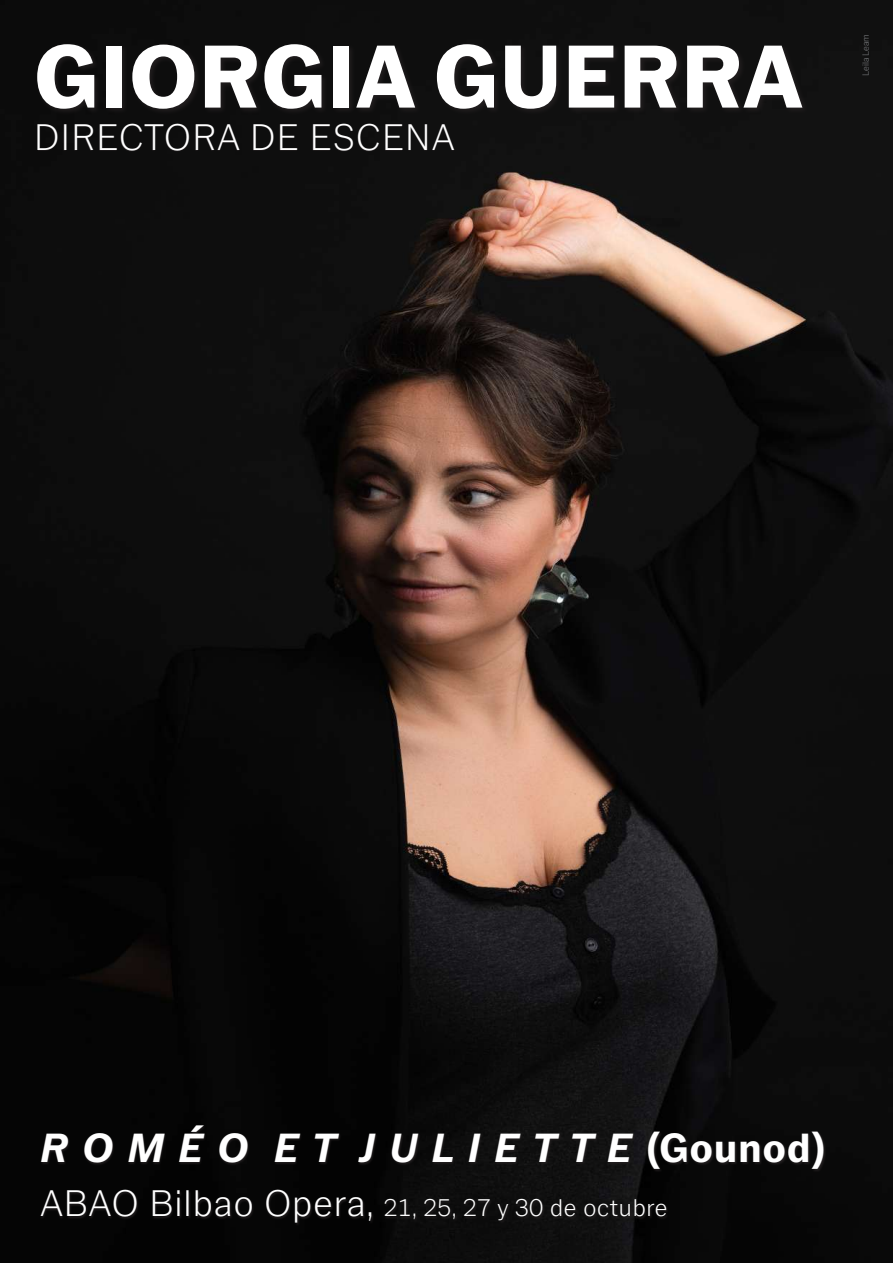
<style>
.page{position:relative;width:893px;height:1263px;background:#fff}
.page>*{position:absolute;margin:0;border:0;box-sizing:border-box;transform-origin:0 0}
.t1{font:700 expanded 88.5px "Latino Gothic";letter-spacing:.03em;color:#fff}
.t2{font:italic 700 40.5px "Latino Gothic";color:#fff}
.t3{font:36.75px "Latino Gothic";letter-spacing:.04em;color:#fff}
.t4{font:24px "Latino Gothic";letter-spacing:.03em;color:#fff}
.t5{font:9px "Latino Gothic";color:#7c7e81}
.s1{font-style:normal}
.s2{font-size:36.75px}
</style>
<div class="page">
<img style="left:0;top:0;width:893px;height:1263px">
<div style="left:35px;top:43px;width:774px;height:73px;background:#161415"></div>
<div style="left:38px;top:124px;width:416px;height:27px;background:#231f20;opacity:.92"></div>
<div style="left:39px;top:1125px;width:787px;height:101px;background:#231f20;opacity:.92"></div>
<h1 class="t1" style="left:34px;top:17px;width:769px">GIORGIA GUERRA</h1>
<h3 class="t3" style="left:34px;top:114px;width:422px">DIRECTORA DE ESCENA</h3>
<p class="t5" style="left:860px;top:76px;width:43px;rotate:-90deg">Leila Leam</p>
<h2 class="t2" style="left:41px;top:1121px;width:786px">R O M É O E T J U L I E T T E <span class="s1">(Gounod)</span></h2>
<p class="t4" style="left:40px;top:1193px;width:628px"><span class="s2">ABAO Bilbao Opera,</span> 21, 25, 27 y 30 de octubre</p>
</div>
